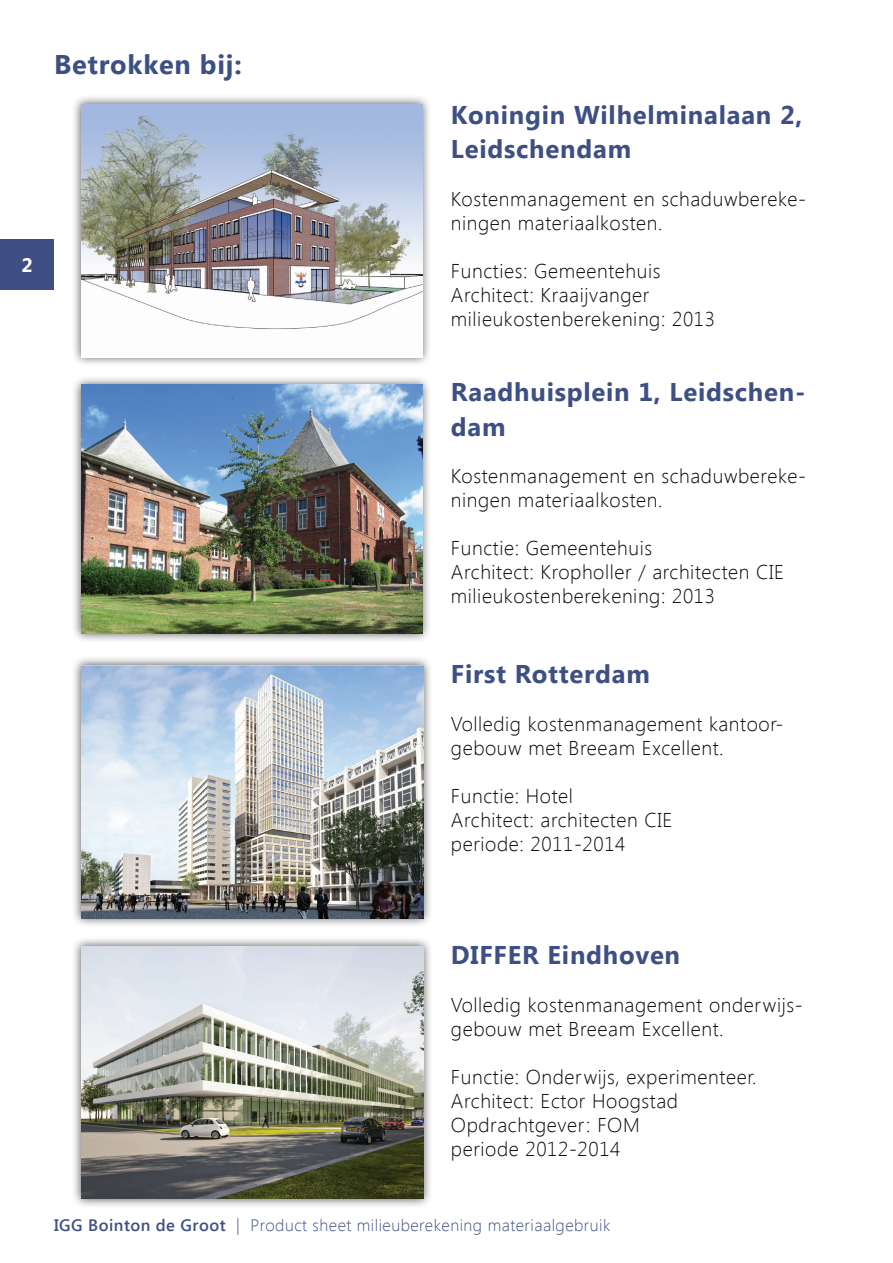
<style>
.page{position:relative;width:893px;height:1263px;background:#fff}
.page>*{position:absolute;margin:0;border:0;box-sizing:border-box;transform-origin:0 0}
.t1{font:700 27px "Segoe UI";letter-spacing:.03em;color:#3e5083}
.t2{font:700 25.65px/34.2px "Segoe UI";letter-spacing:.03em;color:#3e5083}
.t3{font:300 19.95px/24px "Segoe UI";letter-spacing:.03em;color:#040503}
.t4{font:700 19.5px "Segoe UI";color:#fff}
.t5{font:300 16.5px "Segoe UI";letter-spacing:.03em;color:#3e5083}
.s1{font-weight:600}
</style>
<div class="page">
<div style="left:0;top:240px;width:53px;height:50px;background:#3e5083"></div>
<div style="left:71px;top:95px;width:367px;height:278px;background:#231f20;opacity:.75"></div>
<img style="left:81px;top:104px;width:341px;height:253px">
<div style="left:71px;top:375px;width:367px;height:279px;background:#231f20;opacity:.75"></div>
<img style="left:81px;top:385px;width:341px;height:248px">
<div style="left:71px;top:656px;width:368px;height:278px;background:#231f20;opacity:.75"></div>
<img style="left:81px;top:665px;width:342px;height:253px">
<div style="left:71px;top:936px;width:368px;height:279px;background:#231f20;opacity:.75"></div>
<img style="left:81px;top:946px;width:342px;height:253px">
<h1 class="t1" style="left:54px;top:45px;width:189px">Betrokken bij:</h1>
<p class="t4" style="left:21px;top:251px;width:13px">2</p>
<p class="t2" style="left:451px;top:96px;width:353px">Koningin Wilhelminalaan 2,<br>Leidschendam</p>
<p class="t3" style="left:451px;top:186px;width:357px">Kostenmanagement en schaduwbereke&shy;ningen materiaalkosten.</p>
<p class="t3" style="left:451px;top:258px;width:266px">Functies: Gemeentehuis<br>Architect: Kraaijvanger milieukostenberekening: 2013</p>
<p class="t2" style="left:451px;top:374px;width:356px">Raadhuisplein 1, Leidschen&shy;dam</p>
<p class="t3" style="left:451px;top:464px;width:357px">Kostenmanagement en schaduwbereke&shy;ningen materiaalkosten.</p>
<p class="t3" style="left:451px;top:535px;width:335px">Functie: Gemeentehuis<br>Architect: Kropholler / architecten CIE milieukostenberekening: 2013</p>
<p class="t2" style="left:451px;top:655px;width:200px">First Rotterdam</p>
<p class="t3" style="left:451px;top:711px;width:334px">Volledig kostenmanagement kantoor&shy;gebouw met Breeam Excellent.</p>
<p class="t3" style="left:451px;top:783px;width:223px">Functie: Hotel<br>Architect: architecten CIE periode: 2011-2014</p>
<p class="t2" style="left:451px;top:936px;width:231px">DIFFER Eindhoven</p>
<p class="t3" style="left:451px;top:992px;width:353px">Volledig kostenmanagement onderwijs&shy;gebouw met Breeam Excellent.</p>
<p class="t3" style="left:451px;top:1064px;width:307px">Functie: Onderwijs, experimenteer.<br>Architect: Ector Hoogstad<br>Opdrachtgever: FOM<br>periode 2012-2014</p>
<p class="t5" style="left:54px;top:1214px;width:558px"><span class="s1">IGG Bointon de Groot</span> | Product sheet milieuberekening materiaalgebruik</p>
</div>
